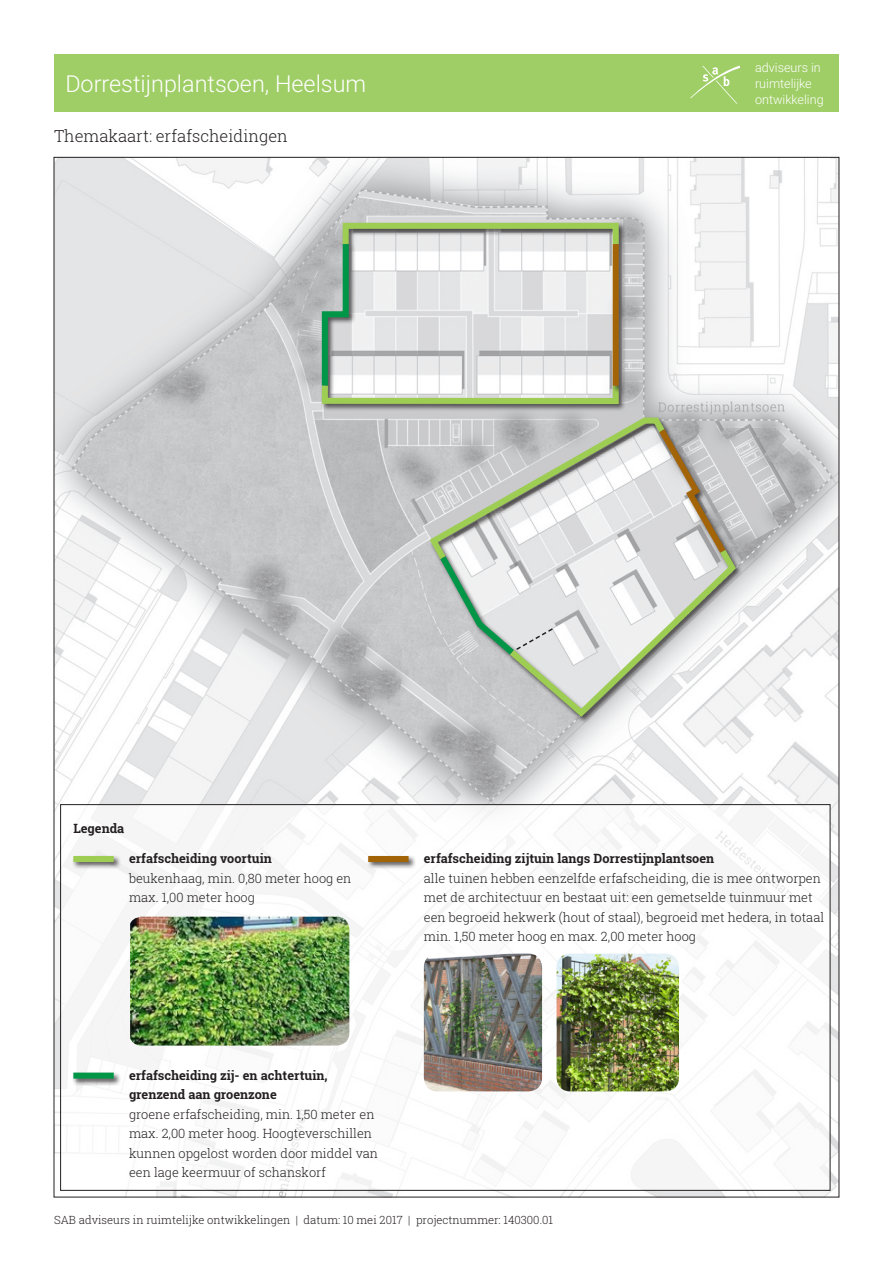
<style>
.page{position:relative;width:893px;height:1263px;background:#fff}
.page>*{position:absolute;margin:0;border:0;box-sizing:border-box;transform-origin:0 0}
.t1{font:300 23.4px "Roboto";color:#fff}
.onderschrift{font:300 16.5px "Roboto Slab";color:#231f20}
.onderschrift-2{font:300 12.75px/19.5px "Roboto Slab";color:#231f20}
.onderschrift-3{font:700 12.75px/19.5px "Roboto Slab";color:#231f20}
.t2{font:300 12.6px "Roboto";color:#fff}
.onderschrift-4{font:300 11.25px "Roboto Slab";color:#231f20}
</style>
<div class="page">
<img style="left:56px;top:159px;width:781px;height:1036px">
<div style="left:54px;top:54px;width:785px;height:58px;background:#9fce66"></div>
<svg style="left:690px;top:66px;width:50px;height:38px"></svg>
<svg style="left:319px;top:220px;width:303px;height:172px"></svg>
<div style="left:320px;top:384px;width:306px;height:27px;background:#231f20;opacity:.75"></div>
<div style="left:322px;top:383px;width:297px;height:21px;border:6px solid #9ecd53"></div>
<div style="left:611px;top:242px;width:15px;height:151px;background:#231f20;opacity:.75"></div>
<div style="left:613px;top:244px;width:6px;height:142px;background:#a36408"></div>
<div style="left:61px;top:805px;width:769px;height:385px;background:#fff"></div>
<div style="left:72px;top:854px;width:49px;height:15px;background:#231f20;opacity:.75"></div>
<div style="left:73px;top:856px;width:41px;height:6px;background:#9ecd53"></div>
<div style="left:366px;top:854px;width:50px;height:15px;background:#231f20;opacity:.75"></div>
<div style="left:368px;top:856px;width:41px;height:6px;background:#a36408"></div>
<div style="left:72px;top:1071px;width:49px;height:15px;background:#231f20;opacity:.75"></div>
<div style="left:73px;top:1072px;width:41px;height:6px;background:#009648"></div>
<img style="left:130px;top:917px;width:219px;height:128px">
<img style="left:424px;top:954px;width:118px;height:137px">
<img style="left:557px;top:954px;width:122px;height:137px">
<div style="left:509px;top:549px;width:234px;height:175px;background:#231f20;opacity:.75"></div>
<svg style="left:426px;top:415px;width:314px;height:306px"></svg>
<p class="t1" style="left:65px;top:67px;width:302px">Dorrestijnplantsoen, Heelsum</p>
<p class="onderschrift" style="left:54px;top:124px;width:235px">Themakaart: erfafscheidingen</p>
<p class="t2" style="left:755px;top:59px;width:67px">adviseurs in</p>
<p class="t2" style="left:755px;top:75px;width:58px">ruimtelijke</p>
<p class="t2" style="left:755px;top:90px;width:70px">ontwikkeling</p>
<p class="onderschrift-3" style="left:73px;top:818px;width:52px">Legenda</p>
<p class="onderschrift-3" style="left:129px;top:849px;width:144px">erfafscheiding voortuin</p>
<p class="onderschrift-2" style="left:129px;top:868px;width:224px">beukenhaag, min. 0,80 meter hoog en</p>
<p class="onderschrift-2" style="left:129px;top:887px;width:127px">max. 1,00 meter hoog</p>
<p class="onderschrift-3" style="left:424px;top:849px;width:292px">erfafscheiding zijtuin langs Dorrestijnplantsoen</p>
<p class="onderschrift-2" style="left:424px;top:868px;width:402px">alle tuinen hebben eenzelfde erfafscheiding, die is mee ontworpen met de architectuur en bestaat uit: een gemetselde tuinmuur met een begroeid hekwerk (hout of staal), begroeid met hedera, in totaal min. 1,50 meter hoog en max. 2,00 meter hoog</p>
<p class="onderschrift-3" style="left:129px;top:1065px;width:200px">erfafscheiding zij- en achtertuin, grenzend aan groenzone</p>
<p class="onderschrift-2" style="left:129px;top:1104px;width:251px">groene erfafscheiding, min. 1,50 meter en max. 2,00 meter hoog. Hoogteverschillen kunnen opgelost worden door middel van een lage keermuur of schanskorf</p>
<p class="onderschrift-4" style="left:54px;top:1212px;width:501px">SAB adviseurs in ruimtelijke ontwikkelingen | datum: 10 mei 2017 | projectnummer: 140300.01</p>
</div>
